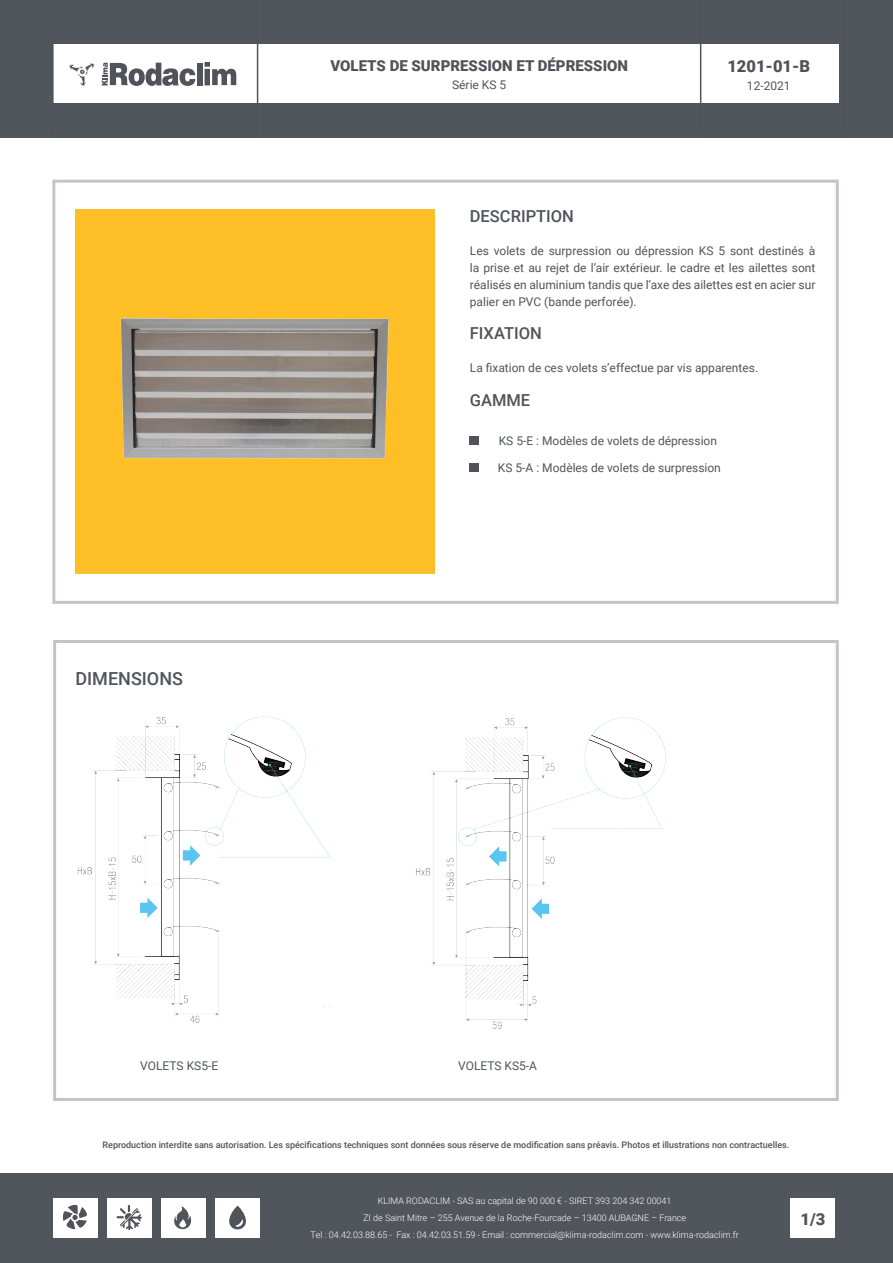
<style>
.page{position:relative;width:893px;height:1263px;background:#fff}
.page>*{position:absolute;margin:0;border:0;box-sizing:border-box;transform-origin:0 0}
.t1{font:500 18px "Roboto";color:#50555b}
.Sub_Titlle_3{font:500 16.5px "Roboto";color:#50545a}
.Sub_Titlle_3-2{font:900 16.5px "Roboto";color:#50545a}
.Sub_Titlle_3-3{font:900 15px "Roboto";color:#50545a}
.Sub_Titlle_3-4{font:12px/16.8px "Roboto";color:#50545a;text-align:justify}
.Sub_Titlle_3-5{font:300 9px "Roboto";color:#fff}
.Sub_Titlle_3-6{font:500 9px "Roboto";color:#50545a}
</style>
<div class="page">
<div style="left:53px;top:640px;width:786px;height:461px;border:3px solid #c7c2c4"></div>
<div style="left:52px;top:180px;width:787px;height:424px;border:3px solid #c7c2c4"></div>
<div style="left:0;top:0;width:893px;height:137px;background:#51565d"></div>
<div style="left:53px;top:45px;width:786px;height:58px;background:#fff"></div>
<div style="left:0;top:1174px;width:893px;height:89px;background:#51565c"></div>
<svg style="left:700px;top:44px;width:139px;height:59px"></svg>
<svg style="left:53px;top:44px;width:205px;height:59px"></svg>
<div style="left:53px;top:1198px;width:44px;height:40px;background:#fff"></div>
<div style="left:107px;top:1198px;width:44px;height:40px;background:#fff"></div>
<div style="left:161px;top:1198px;width:44px;height:40px;background:#fff"></div>
<div style="left:215px;top:1198px;width:44px;height:40px;background:#fff"></div>
<svg style="left:63px;top:1205px;width:24px;height:24px"></svg>
<svg style="left:174px;top:1206px;width:17px;height:23px"></svg>
<svg style="left:117px;top:1205px;width:25px;height:25px"></svg>
<svg style="left:229px;top:1206px;width:17px;height:23px"></svg>
<div style="left:790px;top:1198px;width:45px;height:40px;background:#fff"></div>
<div style="left:75px;top:209px;width:360px;height:365px;background:#fdbe26"></div>
<img style="left:120px;top:318px;width:269px;height:141px">
<div style="left:470px;top:463px;width:9px;height:9px;background:#50545a"></div>
<div style="left:470px;top:436px;width:9px;height:8px;background:#50545a"></div>
<img style="left:77px;top:716px;width:253px;height:307px">
<img style="left:416px;top:717px;width:250px;height:312px">
<p class="Sub_Titlle_3-3" style="left:330px;top:55px;width:299px">VOLETS DE SURPRESSION ET DÉPRESSION</p>
<p class="Sub_Titlle_3-4" style="left:452px;top:75px;width:56px">Série KS 5</p>
<p class="Sub_Titlle_3-2" style="left:727px;top:54px;width:84px">1201-01-B</p>
<p class="Sub_Titlle_3-4" style="left:747px;top:77px;width:45px">12-2021</p>
<p class="Sub_Titlle_3" style="left:470px;top:204px;width:106px">DESCRIPTION</p>
<p class="Sub_Titlle_3-4" style="left:470px;top:242px;width:347px">Les volets de surpression ou dépression KS 5 sont destinés à la prise et au rejet de l’air extérieur. le cadre et les ailettes sont réalisés en aluminium tandis que l’axe des ailettes est en acier sur palier en PVC (bande perforée).</p>
<p class="Sub_Titlle_3" style="left:470px;top:322px;width:73px">FIXATION</p>
<p class="Sub_Titlle_3-4" style="left:470px;top:359px;width:290px">La fixation de ces volets s’effectue par vis apparentes.</p>
<p class="Sub_Titlle_3" style="left:470px;top:388px;width:62px">GAMME</p>
<p class="t1" style="left:75px;top:666px;width:109px">DIMENSIONS</p>
<p class="Sub_Titlle_3-4" style="left:499px;top:432px;width:220px">KS 5-E : Modèles de volets de dépression</p>
<p class="Sub_Titlle_3-4" style="left:498px;top:459px;width:224px">KS 5-A : Modèles de volets de surpression</p>
<p class="Sub_Titlle_3-4" style="left:140px;top:1057px;width:79px">VOLETS KS5-E</p>
<p class="Sub_Titlle_3-4" style="left:458px;top:1057px;width:80px">VOLETS KS5-A</p>
<p class="Sub_Titlle_3-6" style="left:103px;top:1139px;width:688px">Reproduction interdite sans autorisation. Les spécifications techniques sont données sous réserve de modification sans préavis. Photos et illustrations non contractuelles.</p>
<p class="Sub_Titlle_3-5" style="left:378px;top:1195px;width:295px">KLIMA RODACLIM - SAS au capital de 90 000 € - SIRET 393 204 342 00041</p>
<p class="Sub_Titlle_3-5" style="left:363px;top:1211px;width:325px">ZI de Saint Mitre – 255 Avenue de la Roche-Fourcade – 13400 AUBAGNE – France</p>
<p class="Sub_Titlle_3-5" style="left:311px;top:1228px;width:430px">Tel : 04.42.03.88.65 - Fax : 04.42.03.51.59 - Email : commercial@klima-rodaclim.com - www.klima-rodaclim.fr</p>
<p class="Sub_Titlle_3-2" style="left:800px;top:1207px;width:26px">1/3</p>
</div>
